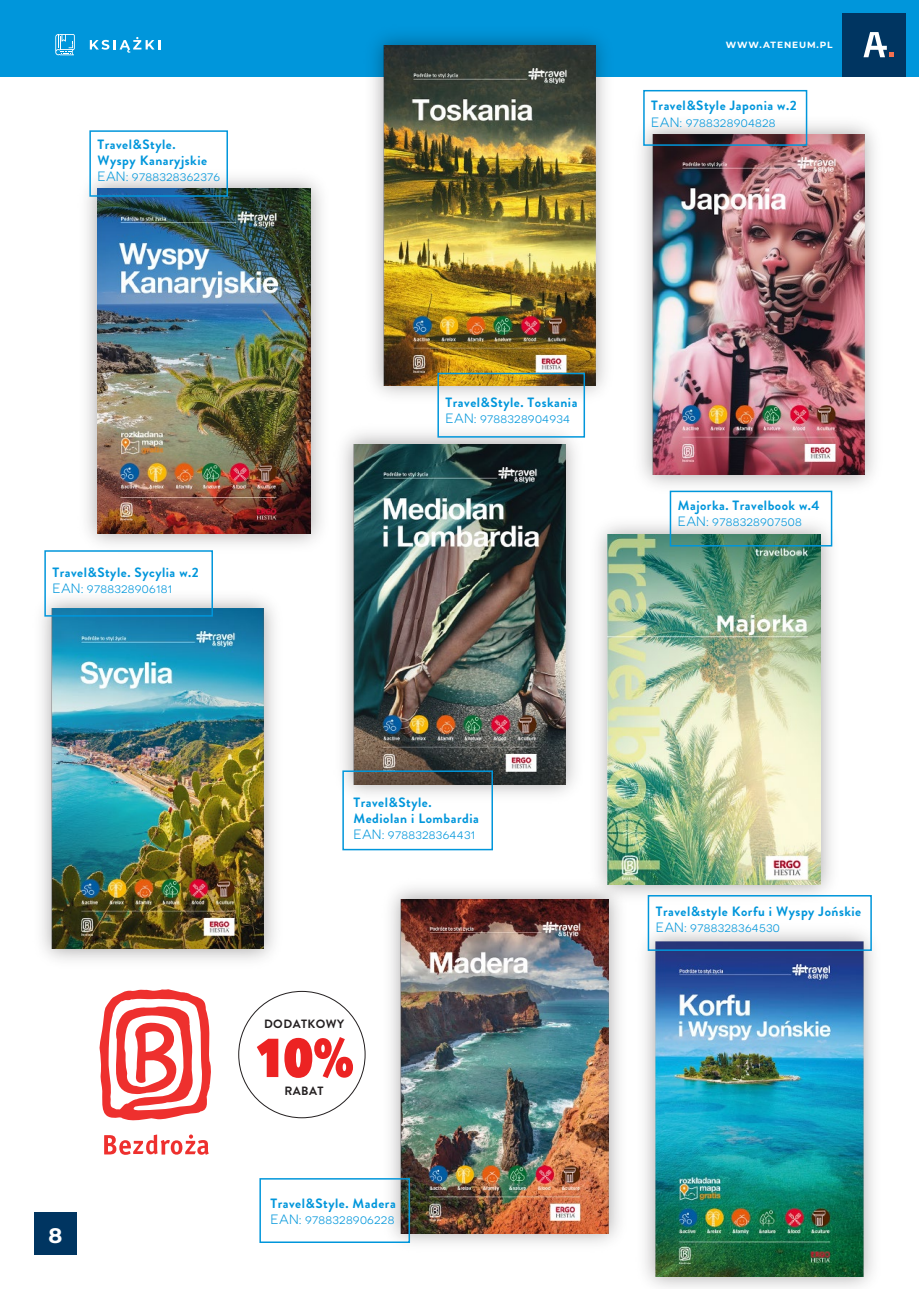
<style>
.page{position:relative;width:919px;height:1289px;background:#fff}
.page>*{position:absolute;margin:0;border:0;box-sizing:border-box;transform-origin:0 0}
.t1{font:800 condensed 54.15px "Avenir Next LT Pro";color:#ec2323}
.t2{font:700 21px "Montserrat";color:#fff}
.t3{font:700 13.5px/16.2px "Brandon Grotesque";letter-spacing:.035em;color:#0096db}
.t4{font:13.5px "Novecentosanswide";letter-spacing:.02em;color:#0096db}
.t5{font:700 12px "Brandon Grotesque";letter-spacing:.035em;color:#231f20}
.t6{font:700 9px "Montserrat";letter-spacing:.1em;color:#fff}
</style>
<div class="page">
<div style="left:0;top:0;width:918px;height:77px;background:#0096db"></div>
<svg style="left:55px;top:34px;width:20px;height:21px"></svg>
<svg style="left:90px;top:37px;width:70px;height:16px"></svg>
<div style="left:842px;top:13px;width:64px;height:64px;background:#003561"></div>
<svg style="left:863px;top:32px;width:30px;height:25px"></svg>
<img style="left:645px;top:108px;width:226px;height:392px">
<img style="left:641px;top:134px;width:233px;height:340px">
<img style="left:648px;top:916px;width:224px;height:371px">
<img style="left:645px;top:942px;width:228px;height:334px">
<img style="left:376px;top:888px;width:239px;height:355px">
<img style="left:387px;top:899px;width:232px;height:334px">
<img style="left:347px;top:418px;width:239px;height:376px">
<img style="left:343px;top:444px;width:235px;height:340px">
<img style="left:45px;top:598px;width:226px;height:362px">
<img style="left:42px;top:608px;width:232px;height:340px">
<img style="left:377px;top:35px;width:224px;height:375px">
<img style="left:373px;top:45px;width:232px;height:340px">
<img style="left:87px;top:178px;width:234px;height:366px">
<img style="left:98px;top:188px;width:212px;height:345px">
<img style="left:582px;top:508px;width:251px;height:402px">
<img style="left:608px;top:534px;width:212px;height:350px">
<svg style="left:99px;top:989px;width:112px;height:131px"></svg>
<svg style="left:104px;top:1134px;width:105px;height:20px"></svg>
<div style="left:89px;top:130px;width:139px;height:67px;border:2px solid #0096db"></div>
<div style="left:44px;top:550px;width:169px;height:66px;border:2px solid #0096db"></div>
<div style="left:437px;top:373px;width:148px;height:64px;border:2px solid #0096db"></div>
<div style="left:342px;top:770px;width:151px;height:80px;border:2px solid #0096db"></div>
<div style="left:259px;top:1178px;width:151px;height:64px;border:2px solid #0096db"></div>
<div style="left:669px;top:490px;width:163px;height:56px;border:2px solid #0096db"></div>
<div style="left:643px;top:90px;width:164px;height:56px;border:2px solid #0096db"></div>
<div style="left:647px;top:895px;width:224px;height:55px;border:2px solid #0096db"></div>
<div style="left:34px;top:1212px;width:43px;height:42px;background:#003561"></div>
<p class="t3" style="left:97px;top:136px;width:111px">Travel&amp;Style.<br>Wyspy Kanaryjskie</p>
<p class="t4" style="left:97px;top:169px;width:124px">EAN: 9788328362376</p>
<p class="t6" style="left:725px;top:38px;width:108px">WWW.ATENEUM.PL</p>
<p class="t3" style="left:651px;top:98px;width:147px">Travel&amp;Style Japonia w.2</p>
<p class="t4" style="left:651px;top:114px;width:126px">EAN: 9788328904828</p>
<p class="t3" style="left:52px;top:564px;width:148px">Travel&amp;Style. Sycylia w.2</p>
<p class="t4" style="left:52px;top:580px;width:121px">EAN: 9788328906181</p>
<p class="t3" style="left:445px;top:394px;width:133px">Travel&amp;Style. Toskania</p>
<p class="t4" style="left:445px;top:410px;width:126px">EAN: 9788328904934</p>
<p class="t3" style="left:677px;top:497px;width:143px">Majorka. Travelbook w.4</p>
<p class="t4" style="left:677px;top:513px;width:126px">EAN: 9788328907508</p>
<h2 class="t2" style="left:48px;top:1219px;width:15px">8</h2>
<p class="t3" style="left:353px;top:794px;width:127px">Travel&amp;Style.<br>Mediolan i Lombardia</p>
<p class="t4" style="left:353px;top:826px;width:123px">EAN: 9788328364431</p>
<p class="t5" style="left:264px;top:1015px;width:82px">DODATKOWY</p>
<h1 class="t1" style="left:255px;top:1024px;width:100px">10%</h1>
<p class="t5" style="left:284px;top:1082px;width:41px">RABAT</p>
<p class="t3" style="left:270px;top:1194px;width:127px">Travel&amp;Style. Madera</p>
<p class="t4" style="left:270px;top:1211px;width:125px">EAN: 9788328906228</p>
<p class="t3" style="left:655px;top:903px;width:207px">Travel&amp;style Korfu i Wyspy Jońskie</p>
<p class="t4" style="left:655px;top:919px;width:125px">EAN: 9788328364530</p>
</div>
